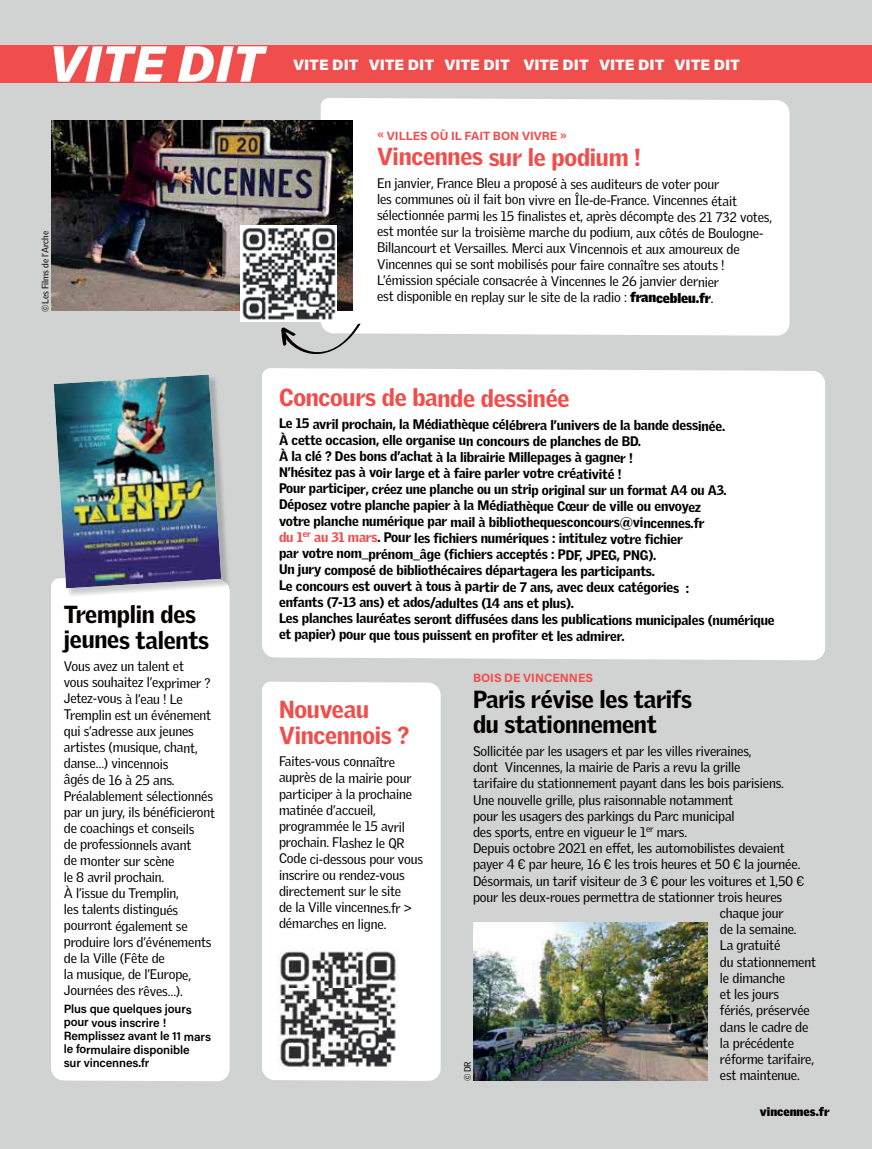
<style>
.page{position:relative;width:872px;height:1149px;background:#fff}
.page>*{position:absolute;margin:0;border:0;box-sizing:border-box;transform-origin:0 0}
.t1{font:italic 900 51.3px "Acumin Pro";letter-spacing:.015em;color:#fff}
.t2{font:900 24px/25.7px "Griffith Gothic";letter-spacing:-.01em;color:#f04e4c}
.t3{font:900 24px/25.5px "Griffith Gothic";letter-spacing:-.01em;color:#040000}
.t4{font:900 15px "Acumin Pro";letter-spacing:.01em;color:#fff}
.t5{font:13.5px/16.2px "Griffith Gothic";letter-spacing:-.01em;color:#040000}
.t6{font:900 13.5px/16.2px "Griffith Gothic";letter-spacing:-.01em;color:#040000}
.t7{font:600 12px/13.5px "Acumin Pro";letter-spacing:-.01em;color:#040000}
.t8{font:700 12px "Acumin Pro";color:#f04e4c}
.t9{font:900 12px "Griffith Gothic";color:#040000}
.t10{font:9px "Griffith Gothic";letter-spacing:-.01em;color:#040000}
.s1{font-weight:900}
.s2{color:#f04e4c}
</style>
<div class="page">
<div style="left:0;top:0;width:872px;height:1148px;background:#d1d3d2"></div>
<div style="left:51px;top:581px;width:179px;height:499px;background:#fff"></div>
<div style="left:321px;top:98px;width:468px;height:237px;background:#fff"></div>
<img style="left:221px;top:469px;width:7px;height:109px">
<img style="left:55px;top:578px;width:175px;height:19px">
<img style="left:54px;top:374px;width:167px;height:214px">
<div style="left:262px;top:368px;width:563px;height:292px;background:#fff"></div>
<svg style="left:281px;top:323px;width:80px;height:31px"></svg>
<div style="left:0;top:45px;width:872px;height:37px;background:#f04e4c"></div>
<img style="left:52px;top:120px;width:300px;height:190px">
<img style="left:241px;top:225px;width:96px;height:96px">
<img style="left:473px;top:922px;width:234px;height:158px">
<div style="left:262px;top:681px;width:179px;height:399px;background:#fff"></div>
<img style="left:278px;top:948px;width:120px;height:120px">
<h1 class="t1" style="left:50px;top:34px;width:215px">VITE DIT</h1>
<p class="t10" style="left:42px;top:312px;width:82px;rotate:-90deg">© Les Films de l’Arche</p>
<p class="t4" style="left:293px;top:57px;width:448px">VITE DIT VITE DIT VITE DIT VITE DIT VITE DIT VITE DIT</p>
<p class="t8" style="left:377px;top:130px;width:192px">« VILLES OÙ IL FAIT BON VIVRE »</p>
<h2 class="t2" style="left:377px;top:145px;width:265px">Vincennes sur le podium !</h2>
<p class="t5" style="left:377px;top:176px;width:397px">En janvier, France Bleu a proposé à ses auditeurs de voter pour<br>les communes où il fait bon vivre en Île-de-France. Vincennes était sélectionnée parmi les 15 finalistes et, après décompte des 21 732 votes, est montée sur la troisième marche du podium, aux côtés de Boulogne-Billancourt et Versailles. Merci aux Vincennois et aux amoureux de Vincennes qui se sont mobilisés pour faire connaître ses atouts !<br>L’émission spéciale consacrée à Vincennes le 26 janvier dernier<br>est disponible en replay sur le site de la radio : <span class="s1">francebleu.fr</span>.</p>
<h2 class="t3" style="left:64px;top:603px;width:147px">Tremplin des jeunes talents</h2>
<p class="t5" style="left:64px;top:659px;width:153px">Vous avez un talent et<br>vous souhaitez l’exprimer ?<br>Jetez-vous à l’eau ! Le<br>Tremplin est un événement qui s’adresse aux jeunes artistes (musique, chant, danse…) vincennois<br>âgés de 16 à 25 ans.<br>Préalablement sélectionnés par un jury, ils bénéficieront de coachings et conseils<br>de professionnels avant<br>de monter sur scène<br>le 8 avril prochain.<br>À l’issue du Tremplin,<br>les talents distingués pourront également se produire lors d’événements de la Ville (Fête de<br>la musique, de l’Europe,<br>Journées des rêves…).</p>
<p class="t7" style="left:64px;top:1002px;width:149px">Plus que quelques jours pour vous inscrire !<br>Remplissez avant le 11 mars le formulaire disponible<br>sur vincennes.fr</p>
<h2 class="t2" style="left:279px;top:386px;width:292px">Concours de bande dessinée</h2>
<p class="t6" style="left:279px;top:417px;width:497px">Le 15 avril prochain, la Médiathèque célébrera l’univers de la bande dessinée.<br>À cette occasion, elle organise un concours de planches de BD.<br>À la clé ? Des bons d’achat à la librairie Millepages à gagner !<br>N’hésitez pas à voir large et à faire parler votre créativité !<br>Pour participer, créez une planche ou un strip original sur un format A4 ou A3.<br>Déposez votre planche papier à la Médiathèque Cœur de ville ou envoyez<br>votre planche numérique par mail à bibliothequesconcours@vincennes.fr<br><span class="s2">du 1</span><sup>er</sup> <span class="s2">au 31 mars</span>. Pour les fichiers numériques : intitulez votre fichier<br>par votre nom_prénom_âge (fichiers acceptés : PDF, JPEG, PNG).<br>Un jury composé de bibliothécaires départagera les participants.<br>Le concours est ouvert à tous à partir de 7 ans, avec deux catégories :<br>enfants (7-13 ans) et ados/adultes (14 ans et plus).<br>Les planches lauréates seront diffusées dans les publications municipales (numérique et papier) pour que tous puissent en profiter et les admirer.</p>
<h2 class="t2" style="left:279px;top:698px;width:132px">Nouveau<br>Vincennois ?</h2>
<p class="t5" style="left:279px;top:754px;width:145px">Faites-vous connaître auprès de la mairie pour participer à la prochaine matinée d’accueil, programmée le 15 avril prochain. Flashez le QR<br>Code ci-dessous pour vous inscrire ou rendez-vous directement sur le site<br>de la Ville vincennes.fr &gt; démarches en ligne.</p>
<p class="t8" style="left:473px;top:672px;width:122px">BOIS DE VINCENNES</p>
<h2 class="t3" style="left:473px;top:687px;width:220px">Paris révise les tarifs du stationnement</h2>
<p class="t5" style="left:473px;top:743px;width:280px">Sollicitée par les usagers et par les villes riveraines,</p>
<p class="t5" style="left:473px;top:760px;width:269px">dont Vincennes, la mairie de Paris a revu la grille</p>
<p class="t5" style="left:473px;top:776px;width:312px">tarifaire du stationnement payant dans les bois parisiens.</p>
<p class="t5" style="left:473px;top:792px;width:262px">Une nouvelle grille, plus raisonnable notamment</p>
<p class="t5" style="left:473px;top:808px;width:263px">pour les usagers des parkings du Parc municipal</p>
<p class="t5" style="left:473px;top:824px;width:215px">des sports, entre en vigueur le 1<sup>er</sup> mars.</p>
<p class="t5" style="left:473px;top:841px;width:313px">Depuis octobre 2021 en effet, les automobilistes devaient</p>
<p class="t5" style="left:473px;top:857px;width:329px">payer 4 € par heure, 16 € les trois heures et 50 € la journée.</p>
<p class="t5" style="left:473px;top:873px;width:333px">Désormais, un tarif visiteur de 3 € pour les voitures et 1,50 €</p>
<p class="t5" style="left:473px;top:889px;width:311px">pour les deux-roues permettra de stationner trois heures</p>
<p class="t5" style="left:720px;top:905px;width:65px">chaque jour</p>
<p class="t5" style="left:720px;top:922px;width:78px">de la semaine.</p>
<p class="t5" style="left:720px;top:938px;width:62px">La gratuité</p>
<p class="t5" style="left:720px;top:954px;width:98px">du stationnement</p>
<p class="t5" style="left:720px;top:970px;width:67px">le dimanche</p>
<p class="t5" style="left:720px;top:986px;width:61px">et les jours</p>
<p class="t5" style="left:720px;top:1003px;width:92px">fériés, préservée</p>
<p class="t5" style="left:720px;top:1019px;width:90px">dans le cadre de</p>
<p class="t5" style="left:720px;top:1035px;width:76px">la précédente</p>
<p class="t5" style="left:720px;top:1051px;width:96px">réforme tarifaire,</p>
<p class="t5" style="left:720px;top:1067px;width:81px">est maintenue.</p>
<p class="t10" style="left:464px;top:1080px;width:21px;rotate:-90deg">© DR</p>
<p class="t9" style="left:760px;top:1107px;width:71px">vincennes.fr</p>
</div>
